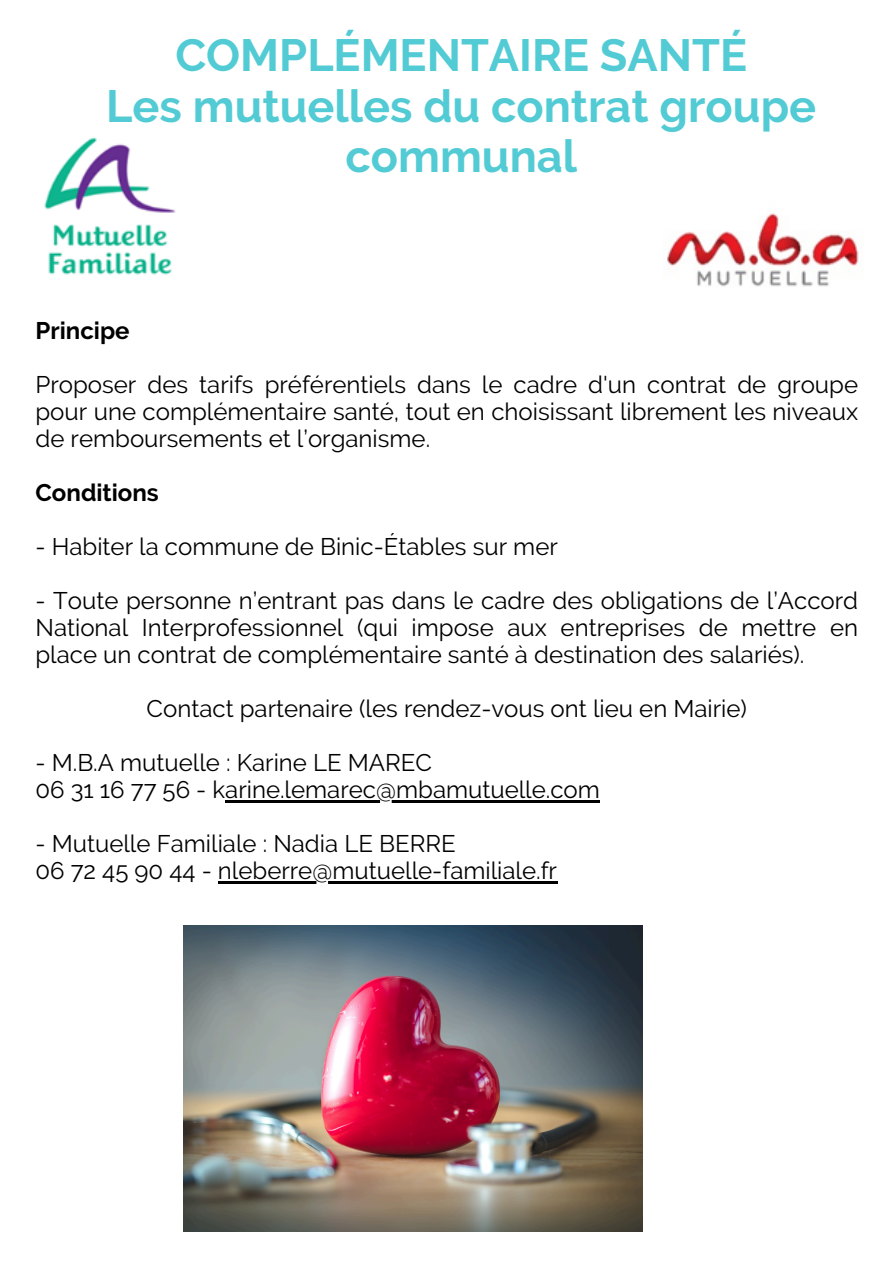
<style>
.page{position:relative;width:894px;height:1264px;background:#fff}
.page>*{position:absolute;margin:0;border:0;box-sizing:border-box;transform-origin:0 0}
.t1{font:700 45px/50.7px "Raleway";color:#52cbd4;text-align:center}
.t2{font:24px/27px "Raleway";color:#000;text-align:justify}
.t3{font:700 24px "Raleway";color:#000}
</style>
<div class="page">
<img style="left:44px;top:137px;width:132px;height:138px">
<img style="left:663px;top:213px;width:196px;height:74px">
<img style="left:183px;top:925px;width:459px;height:306px">
<hr style="left:225px;top:800px;width:171px;height:2px;background:#000">
<hr style="left:396px;top:800px;width:203px;height:2px;background:#000">
<hr style="left:218px;top:881px;width:339px;height:2px;background:#000">
<h2 class="t1" style="left:106px;top:30px;width:711px">COMPLÉMENTAIRE SANTÉ<br>Les mutuelles du contrat groupe communal</h2>
<p class="t3" style="left:35px;top:316px;width:96px">Principe</p>
<h2 class="t2" style="left:35px;top:371px;width:823px">Proposer des tarifs préférentiels dans le cadre d'un contrat de groupe pour une complémentaire santé, tout en choisissant librement les niveaux de remboursements et l’organisme.</h2>
<p class="t3" style="left:35px;top:478px;width:125px">Conditions</p>
<p class="t2" style="left:35px;top:533px;width:523px">- Habiter la commune de Binic-Étables sur mer</p>
<p class="t2" style="left:35px;top:587px;width:823px">- Toute personne n’entrant pas dans le cadre des obligations de l’Accord National Interprofessionnel (qui impose aux entreprises de mettre en place un contrat de complémentaire santé à destination des salariés).</p>
<p class="t2" style="left:147px;top:695px;width:601px">Contact partenaire (les rendez-vous ont lieu en Mairie)</p>
<p class="t2" style="left:35px;top:749px;width:398px">- M.B.A mutuelle : Karine LE MAREC</p>
<p class="t2" style="left:35px;top:776px;width:565px">06 31 16 77 56 - karine.lemarec@mbamutuelle.com</p>
<p class="t2" style="left:35px;top:830px;width:421px">- Mutuelle Familiale : Nadia LE BERRE</p>
<p class="t2" style="left:35px;top:857px;width:523px">06 72 45 90 44 - nleberre@mutuelle-familiale.fr</p>
</div>
